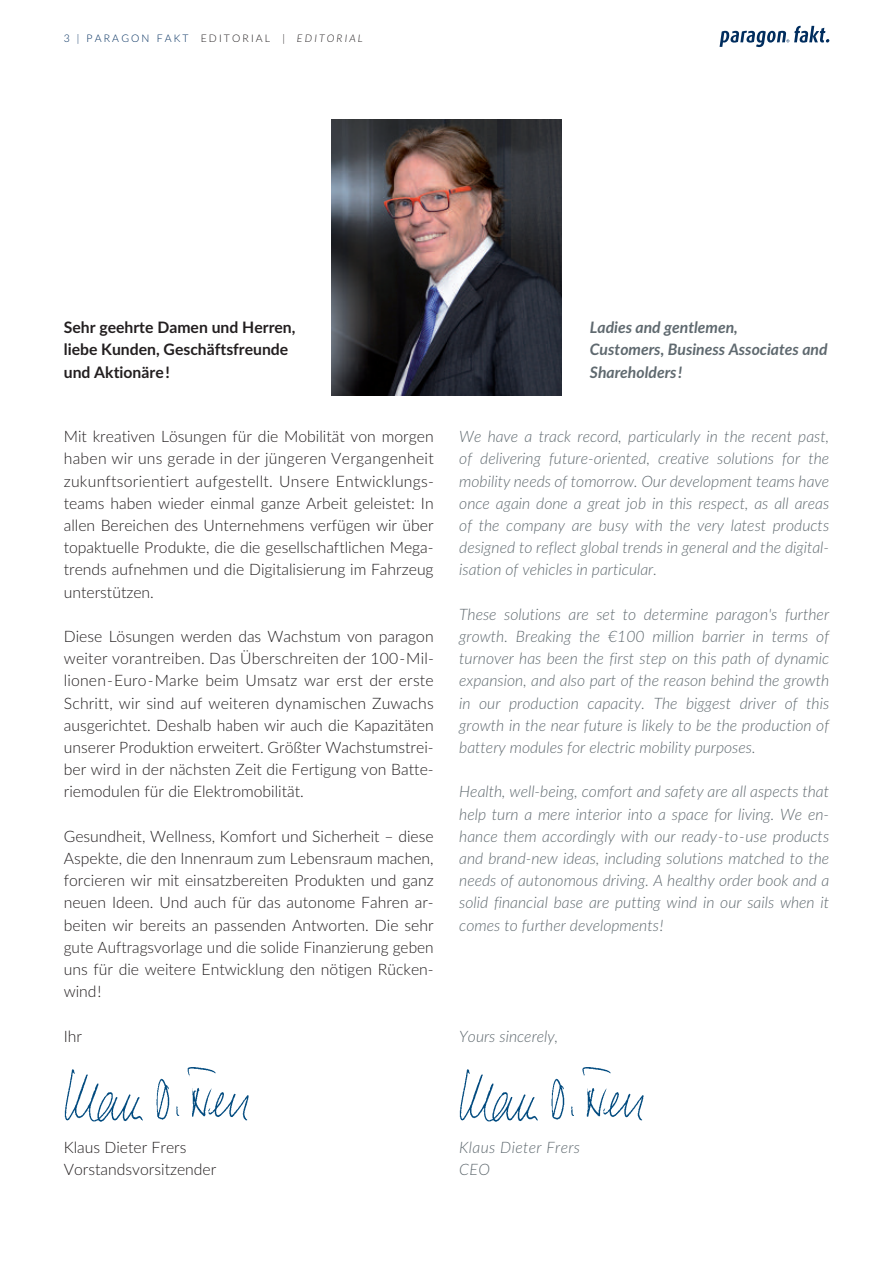
<style>
.page{position:relative;width:893px;height:1263px;background:#fff}
.page>*{position:absolute;margin:0;border:0;box-sizing:border-box;transform-origin:0 0}
.t1{font:300 15.75px/22.2px "Lato";color:#231f20;text-align:justify}
.t2{font:italic 300 15.75px/22.2px "Lato";color:#5f696f;text-align:justify}
.t3{font:700 15.75px/22.2px "Lato";color:#231f20}
.t4{font:italic 700 15.75px/22.2px "Lato";color:#5f696f}
.t5{font:italic 300 15.75px/22.2px "Lato";letter-spacing:.025em;color:#5f696f}
.t6{font:300 10.5px "Lato";letter-spacing:.205em;color:#002d5e}
.s1{color:#231f20}
.s2{font-style:italic;color:#231f20}
</style>
<div class="page">
<svg style="left:720px;top:26px;width:109px;height:21px"></svg>
<img style="left:64px;top:1067px;width:185px;height:55px">
<img style="left:459px;top:1067px;width:185px;height:55px">
<img style="left:332px;top:119px;width:229px;height:276px">
<p class="t6" style="left:64px;top:33px;width:301px">3 | PARAGON FAKT <span class="s1">EDITORIAL |</span> <span class="s2">EDITORIAL</span></p>
<p class="t3" style="left:64px;top:317px;width:233px">Sehr geehrte Damen und Herren, liebe Kunden, Geschäftsfreunde und Aktionäre!</p>
<p class="t4" style="left:590px;top:317px;width:239px">Ladies and gentlemen,<br>Customers, Business Associates and<br>Shareholders!</p>
<p class="t1" style="left:64px;top:426px;width:372px">Mit kreativen Lösungen für die Mobilität von morgen haben wir uns gerade in der jüngeren Vergangenheit zukunftsorientiert aufgestellt. Unsere Entwicklungs&shy;teams haben wieder einmal ganze Arbeit geleistet: In allen Bereichen des Unternehmens verfügen wir über topaktuelle Produkte, die die gesellschaftlichen Mega&shy;trends aufnehmen und die Digitalisierung im Fahrzeug unterstützen.</p>
<p class="t1" style="left:64px;top:625px;width:372px">Diese Lösungen werden das Wachstum von paragon weiter vorantreiben. Das Überschreiten der 100-Mil&shy;lionen-Euro-Marke beim Umsatz war erst der erste Schritt, wir sind auf weiteren dynamischen Zuwachs ausgerichtet. Deshalb haben wir auch die Kapazitäten unserer Produktion erweitert. Größter Wachstumstrei&shy;ber wird in der nächsten Zeit die Fertigung von Batte&shy;riemodulen für die Elektromobilität.</p>
<p class="t1" style="left:64px;top:825px;width:371px">Gesundheit, Wellness, Komfort und Sicherheit – diese Aspekte, die den Innenraum zum Lebensraum machen, forcieren wir mit einsatzbereiten Produkten und ganz neuen Ideen. Und auch für das autonome Fahren ar&shy;beiten wir bereits an passenden Antworten. Die sehr gute Auftragsvorlage und die solide Finanzierung geben uns für die weitere Entwicklung den nötigen Rücken&shy;wind!</p>
<p class="t1" style="left:64px;top:1025px;width:20px">Ihr</p>
<p class="t2" style="left:459px;top:426px;width:371px">We have a track record, particularly in the recent past, of delivering future-oriented, creative solutions for the mobility needs of tomorrow. Our development teams have once again done a great job in this respect, as all areas of the company are busy with the very latest products designed to reflect global trends in general and the digital&shy;isation of vehicles in particular.</p>
<p class="t2" style="left:459px;top:603px;width:371px">These solutions are set to determine paragon's further growth. Breaking the €100 million barrier in terms of turnover has been the first step on this path of dynamic expansion, and also part of the reason behind the growth in our production capacity. The biggest driver of this growth in the near future is likely to be the production of battery modules for electric mobility purposes.</p>
<p class="t2" style="left:459px;top:781px;width:371px">Health, well-being, comfort and safety are all aspects that help turn a mere interior into a space for living. We en&shy;hance them accordingly with our ready-to-use products and brand-new ideas, including solutions matched to the needs of autonomous driving. A healthy order book and a solid financial base are putting wind in our sails when it comes to further developments!</p>
<p class="t2" style="left:459px;top:1025px;width:100px">Yours sincerely,</p>
<p class="t1" style="left:64px;top:1136px;width:154px">Klaus Dieter Frers<br>Vorstandsvorsitzender</p>
<p class="t5" style="left:459px;top:1136px;width:122px">Klaus Dieter Frers<br>CEO</p>
</div>
